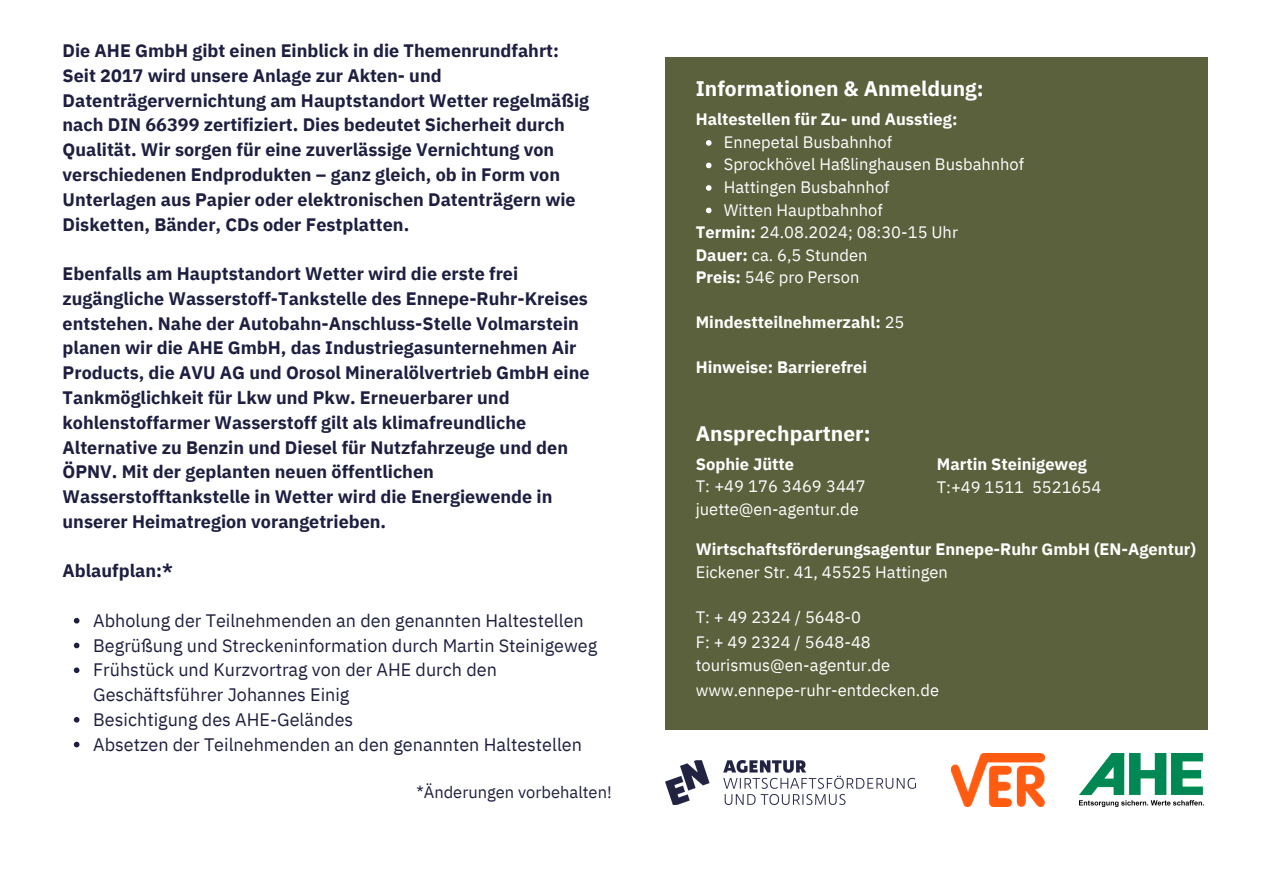
<style>
.page{position:relative;width:1263px;height:894px;background:#fff}
.page>*{position:absolute;margin:0;border:0;box-sizing:border-box;transform-origin:0 0}
.t1{font:700 21px "IBM Plex Sans";color:#fff}
.t2{font:700 18px/24.8px "IBM Plex Sans";color:#1e1f40}
.t3{font:18px/24.8px "IBM Plex Sans";color:#1e1f40}
.t4{font:16.5px/22.5px "IBM Plex Sans";color:#fff}
.t5{font:700 16.5px/22.5px "IBM Plex Sans";color:#fff}
.t6{font:16.5px "IBM Plex Sans";color:#1e1f40}
.s1{font-weight:700}
.s2{font-weight:400}
</style>
<div class="page">
<div style="left:666px;top:57px;width:542px;height:672px;background:#5b613c"></div>
<img style="left:952px;top:753px;width:92px;height:53px">
<img style="left:666px;top:760px;width:249px;height:44px">
<svg style="left:74px;top:617px;width:5px;height:6px"></svg>
<svg style="left:74px;top:642px;width:5px;height:6px"></svg>
<svg style="left:74px;top:667px;width:5px;height:6px"></svg>
<svg style="left:74px;top:717px;width:5px;height:5px"></svg>
<svg style="left:74px;top:741px;width:5px;height:6px"></svg>
<svg style="left:706px;top:140px;width:5px;height:6px"></svg>
<svg style="left:706px;top:162px;width:5px;height:6px"></svg>
<svg style="left:706px;top:185px;width:5px;height:6px"></svg>
<svg style="left:706px;top:207px;width:5px;height:6px"></svg>
<img style="left:1080px;top:753px;width:124px;height:53px">
<h2 class="t2" style="left:63px;top:38px;width:528px">Die AHE GmbH gibt einen Einblick in die Themenrundfahrt:<br>Seit 2017 wird unsere Anlage zur Akten- und Datenträgervernichtung am Hauptstandort Wetter regelmäßig nach DIN 66399 zertifiziert. Dies bedeutet Sicherheit durch Qualität. Wir sorgen für eine zuverlässige Vernichtung von verschiedenen Endprodukten – ganz gleich, ob in Form von Unterlagen aus Papier oder elektronischen Datenträgern wie Disketten, Bänder, CDs oder Festplatten.</h2>
<p class="t2" style="left:63px;top:261px;width:528px">Ebenfalls am Hauptstandort Wetter wird die erste frei zugängliche Wasserstoff-Tankstelle des Ennepe-Ruhr-Kreises entstehen. Nahe der Autobahn-Anschluss-Stelle Volmarstein planen wir die AHE GmbH, das Industriegasunternehmen Air Products, die AVU AG und Orosol Mineralölvertrieb GmbH eine Tankmöglichkeit für Lkw und Pkw. Erneuerbarer und kohlenstoffarmer Wasserstoff gilt als klimafreundliche Alternative zu Benzin und Diesel für Nutzfahrzeuge und den ÖPNV. Mit der geplanten neuen öffentlichen Wasserstofftankstelle in Wetter wird die Energiewende in unserer Heimatregion vorangetrieben.</p>
<p class="t2" style="left:63px;top:558px;width:112px">Ablaufplan:*</p>
<p class="t3" style="left:93px;top:607px;width:492px">Abholung der Teilnehmenden an den genannten Haltestellen</p>
<p class="t3" style="left:93px;top:632px;width:506px">Begrüßung und Streckeninformation durch Martin Steinigeweg</p>
<p class="t3" style="left:93px;top:657px;width:405px">Frühstück und Kurzvortrag von der AHE durch den<br>Geschäftsführer Johannes Einig</p>
<p class="t3" style="left:93px;top:706px;width:262px">Besichtigung des AHE-Geländes</p>
<h1 class="t3" style="left:93px;top:731px;width:490px">Absetzen der Teilnehmenden an den genannten Haltestellen</h1>
<h2 class="t6" style="left:416px;top:780px;width:197px">*Änderungen vorbehalten!</h2>
<p class="t1" style="left:696px;top:75px;width:290px">Informationen &amp; Anmeldung:</p>
<p class="t5" style="left:696px;top:108px;width:263px">Haltestellen für Zu- und Ausstieg:</p>
<p class="t4" style="left:724px;top:130px;width:170px">Ennepetal Busbahnhof</p>
<p class="t4" style="left:724px;top:153px;width:302px">Sprockhövel Haßlinghausen Busbahnhof</p>
<p class="t4" style="left:724px;top:175px;width:167px">Hattingen Busbahnhof</p>
<p class="t4" style="left:724px;top:198px;width:160px">Witten Hauptbahnhof</p>
<p class="t4" style="left:696px;top:220px;width:264px"><span class="s1">Termin:</span> 24.08.2024; 08:30-15 Uhr</p>
<p class="t4" style="left:696px;top:243px;width:173px"><span class="s1">Dauer:</span> ca. 6,5 Stunden</p>
<p class="t4" style="left:696px;top:265px;width:165px"><span class="s1">Preis:</span> 54€ pro Person</p>
<p class="t5" style="left:696px;top:310px;width:210px">Mindestteilnehmerzahl: <span class="s2">25</span></p>
<p class="t5" style="left:696px;top:355px;width:173px">Hinweise: Barrierefrei</p>
<p class="t1" style="left:696px;top:419px;width:176px">Ansprechpartner:</p>
<p class="t5" style="left:696px;top:452px;width:100px">Sophie Jütte</p>
<p class="t4" style="left:696px;top:475px;width:171px">T: +49 176 3469 3447 juette@en-agentur.de</p>
<h2 class="t5" style="left:937px;top:452px;width:152px">Martin Steinigeweg</h2>
<h1 class="t4" style="left:937px;top:475px;width:166px">T:+49 1511 5521654</h1>
<p class="t5" style="left:696px;top:537px;width:502px">Wirtschaftsförderungsagentur Ennepe-Ruhr GmbH (EN-Agentur)<br><span class="s2">Eickener Str. 41, 45525 Hattingen</span></p>
<p class="t4" style="left:696px;top:605px;width:167px">T: + 49 2324 / 5648-0</p>
<p class="t4" style="left:696px;top:630px;width:176px">F: + 49 2324 / 5648-48</p>
<p class="t4" style="left:696px;top:653px;width:196px">tourismus@en-agentur.de</p>
<p class="t4" style="left:696px;top:678px;width:245px">www.ennepe-ruhr-entdecken.de</p>
</div>
